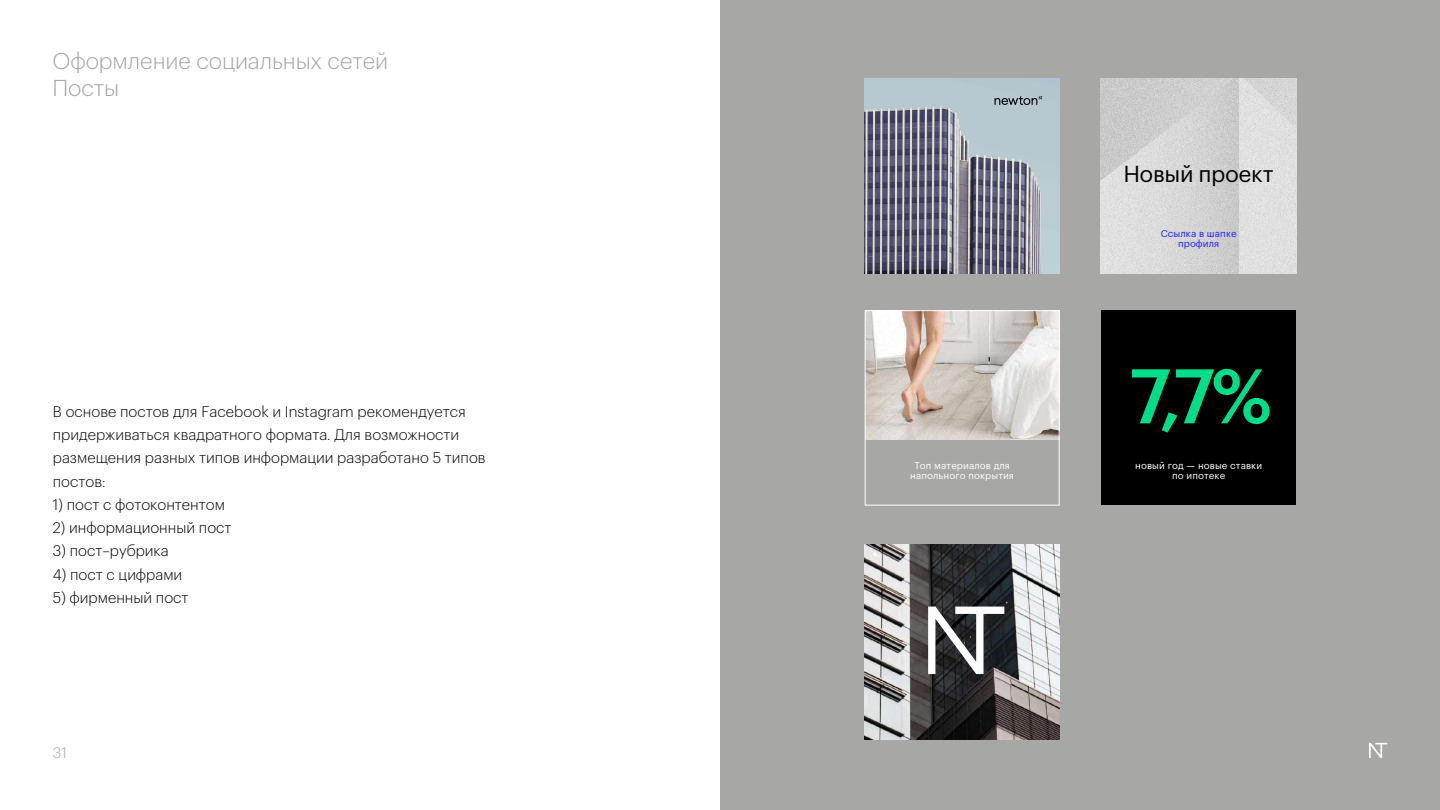
<style>
.page{position:relative;width:1440px;height:810px;background:#fff}
.page>*{position:absolute;margin:0;border:0;box-sizing:border-box;transform-origin:0 0}
.t1{font:500 75.6px "Graphik LCG";color:#00de89}
.t2{font:22.58px "Graphik LCG";letter-spacing:-.01em;color:#000}
.t3{font:300 22.5px/27px "Graphik LCG";letter-spacing:-.005em;color:#a5a5a3}
.t4{font:300 15px/23.2px "Graphik LCG";color:#000}
.t5{font:300 15px "Graphik LCG";color:#a7a7a5}
.t6{font:9.68px/9.7px "Graphik LCG";letter-spacing:.015em;color:#fff;text-align:center}
.t7{font:9.68px/9.7px "Graphik LCG";letter-spacing:.015em;color:#1f1fff;text-align:center}
</style>
<div class="page">
<div style="left:720px;top:0;width:720px;height:810px;background:#a7a7a5"></div>
<img style="left:864px;top:544px;width:196px;height:196px">
<img style="left:1101px;top:78px;width:195px;height:196px">
<img style="left:867px;top:312px;width:190px;height:128px">
<img style="left:865px;top:78px;width:195px;height:196px">
<div style="left:1101px;top:311px;width:195px;height:194px;background:#000"></div>
<svg style="left:928px;top:607px;width:76px;height:67px"></svg>
<svg style="left:995px;top:96px;width:47px;height:9px"></svg>
<div style="left:865px;top:310px;width:194px;height:195px;border:1px solid #fff"></div>
<svg style="left:1369px;top:743px;width:18px;height:15px"></svg>
<h3 class="t3" style="left:52px;top:46px;width:337px">Оформление социальных сетей<br>Посты</h3>
<p class="t4" style="left:53px;top:399px;width:434px">В основе постов для Facebook и Instagram рекомендуется придерживаться квадратного формата. Для возможности размещения разных типов информации разработано 5 типов постов:</p>
<p class="t4" style="left:53px;top:492px;width:174px">1) пост с фотоконтентом</p>
<p class="t4" style="left:53px;top:515px;width:180px">2) информационный пост</p>
<p class="t4" style="left:53px;top:538px;width:117px">3) пост–рубрика</p>
<p class="t4" style="left:53px;top:561px;width:131px">4) пост с цифрами</p>
<p class="t4" style="left:53px;top:585px;width:137px">5) фирменный пост</p>
<p class="t5" style="left:53px;top:742px;width:16px">31</p>
<p class="t6" style="left:910px;top:460px;width:105px">Топ материалов для напольного покрытия</p>
<h2 class="t2" style="left:1124px;top:157px;width:152px">Новый проект</h2>
<p class="t7" style="left:1161px;top:228px;width:77px">Ссылка в шапке профиля</p>
<h1 class="t1" style="left:1130px;top:338px;width:144px">7,7%</h1>
<p class="t6" style="left:1135px;top:460px;width:128px">новый год — новые ставки по ипотеке</p>
</div>
